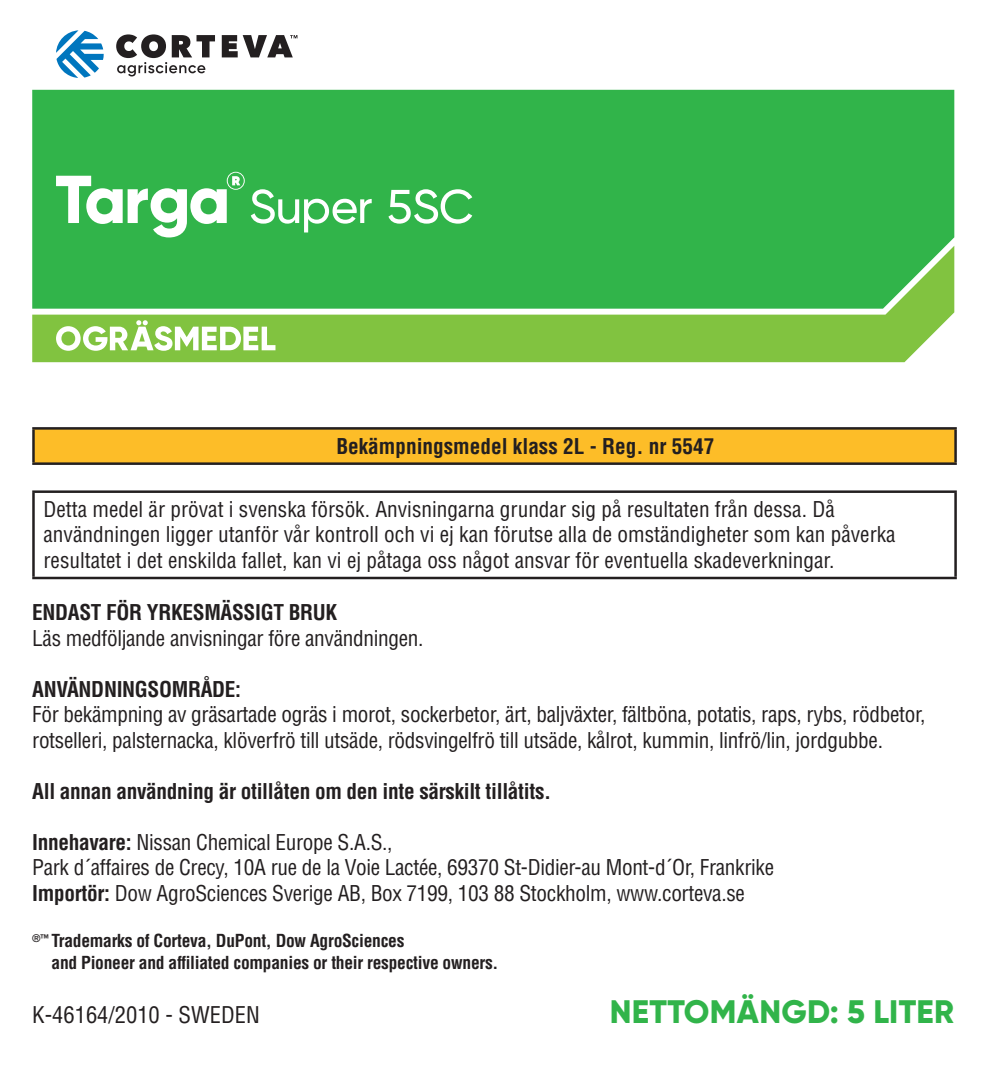
<style>
.page{position:relative;width:982px;height:1081px;background:#fff}
.page>*{position:absolute;margin:0;border:0;box-sizing:border-box;transform-origin:0 0}
.t1{font:800 32.5px "Gilroy";letter-spacing:.01em;color:#31b44a}
.t2{font:condensed 22.5px "Helvetica LT Std";color:#231f20}
.t3{font:condensed 21.25px/25.5px "Helvetica LT Std";letter-spacing:-.015em;color:#231f20}
.Body_Text_First_Inde{font:700 condensed 21.25px "Helvetica LT Std";letter-spacing:-.015em;color:#231f20}
.t4{font:700 condensed 17.5px/21px "Helvetica LT Std";letter-spacing:-.015em;color:#231f20}
.s1{font-weight:700}
</style>
<div class="page">
<div style="left:33px;top:428px;width:922px;height:35px;background:#fdbd28"></div>
<hr style="left:32px;top:427px;width:924px;height:2px;background:#231f20">
<hr style="left:32px;top:429px;width:3px;height:33px;background:#231f20">
<hr style="left:953px;top:429px;width:3px;height:33px;background:#231f20">
<hr style="left:32px;top:462px;width:924px;height:3px;background:#231f20">
<hr style="left:32px;top:490px;width:924px;height:3px;background:#231f20">
<hr style="left:32px;top:493px;width:3px;height:83px;background:#231f20">
<hr style="left:953px;top:493px;width:3px;height:83px;background:#231f20">
<hr style="left:32px;top:576px;width:924px;height:3px;background:#231f20">
<svg style="left:32px;top:308px;width:921px;height:54px;background:#92cb5b"></svg>
<div style="left:32px;top:90px;width:921px;height:218px;background:#31b44a"></div>
<svg style="left:56px;top:320px;width:219px;height:31px"></svg>
<svg style="left:56px;top:172px;width:189px;height:65px"></svg>
<svg style="left:251px;top:189px;width:120px;height:43px"></svg>
<svg style="left:388px;top:189px;width:84px;height:34px"></svg>
<svg style="left:56px;top:30px;width:48px;height:48px"></svg>
<svg style="left:222px;top:35px;width:75px;height:22px"></svg>
<svg style="left:116px;top:34px;width:99px;height:42px"></svg>
<p class="Body_Text_First_Inde" style="left:336px;top:432px;width:379px">Bekämpningsmedel klass 2L - Reg. nr 5547</p>
<p class="t3" style="left:43px;top:496px;width:853px">Detta medel är prövat i svenska försök. Anvisningarna grundar sig på resultaten från dessa. Då användningen ligger utanför vår kontroll och vi ej kan förutse alla de omständigheter som kan påverka resultatet i det enskilda fallet, kan vi ej påtaga oss något ansvar för eventuella skadeverkningar.</p>
<p class="Body_Text_First_Inde" style="left:32px;top:599px;width:306px">ENDAST FÖR YRKESMÄSSIGT BRUK</p>
<p class="t3" style="left:32px;top:625px;width:393px">Läs medföljande anvisningar före användningen.</p>
<p class="Body_Text_First_Inde" style="left:32px;top:675px;width:210px">ANVÄNDNINGSOMRÅDE:</p>
<p class="t3" style="left:32px;top:701px;width:894px">För bekämpning av gräsartade ogräs i morot, sockerbetor, ärt, baljväxter, fältböna, potatis, raps, rybs, rödbetor, rotselleri, palsternacka, klöverfrö till utsäde, rödsvingelfrö till utsäde, kålrot, kummin, linfrö/lin, jordgubbe.</p>
<p class="Body_Text_First_Inde" style="left:32px;top:777px;width:520px">All annan användning är otillåten om den inte särskilt tillåtits.</p>
<p class="t3" style="left:32px;top:829px;width:361px"><span class="s1">Innehavare:</span> Nissan Chemical Europe S.A.S.,</p>
<p class="t3" style="left:32px;top:854px;width:743px">Park d´affaires de Crecy, 10A rue de la Voie Lactée, 69370 St-Didier-au Mont-d´Or, Frankrike</p>
<p class="t3" style="left:32px;top:880px;width:714px"><span class="s1">Importör:</span> Dow AgroSciences Sverige AB, Box 7199, 103 88 Stockholm, www.corteva.se</p>
<p class="t4" style="left:52px;top:930px;width:448px;text-indent:-19px"><sup>®™</sup> Trademarks of Corteva, DuPont, Dow AgroSciences<br>and Pioneer and affiliated companies or their respective owners.</p>
<p class="t1" style="left:609px;top:991px;width:346px">NETTOMÄNGD: 5 LITER</p>
<p class="t2" style="left:32px;top:1000px;width:229px">K-46164/2010 - SWEDEN</p>
</div>
